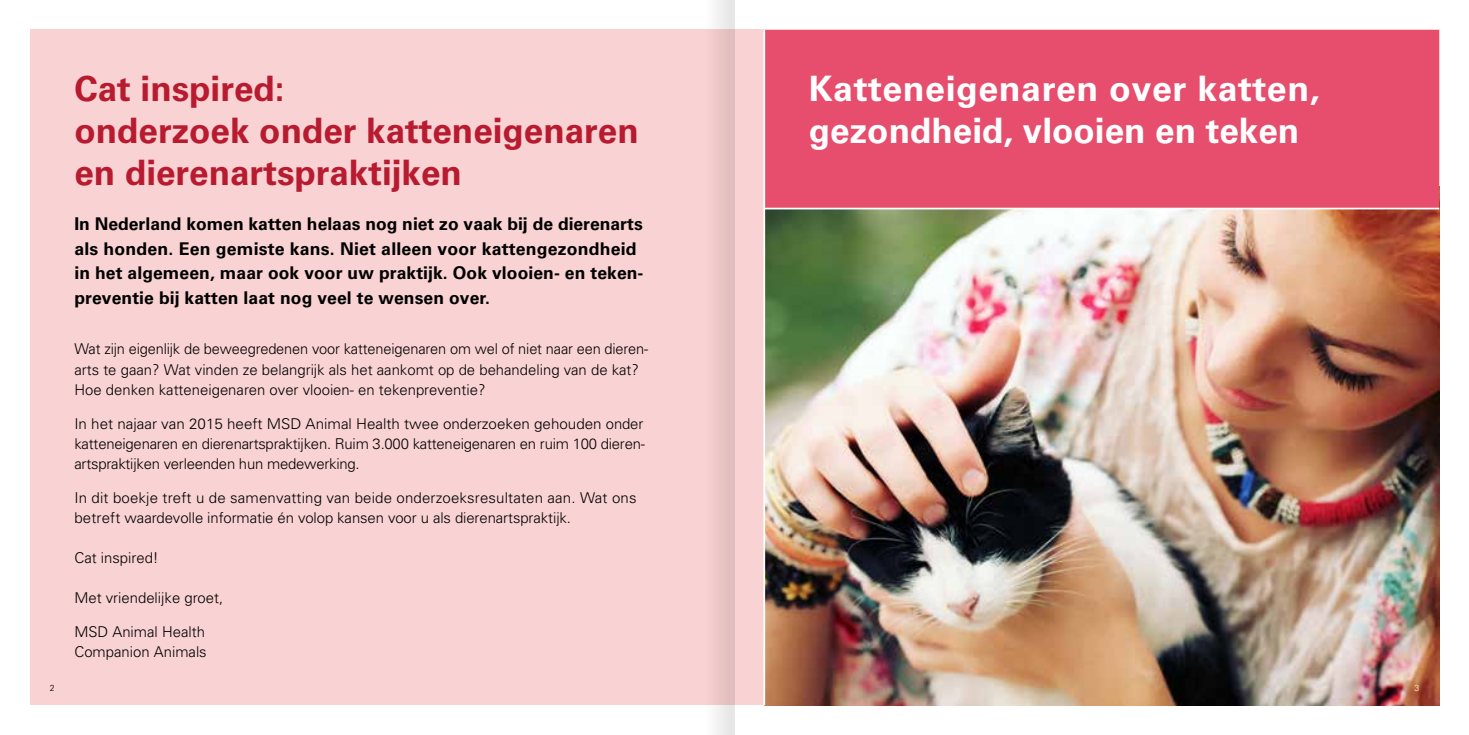
<style>
.page{position:relative;width:1469px;height:735px;background:#fff}
.page>*{position:absolute;margin:0;border:0;box-sizing:border-box;transform-origin:0 0}
.t1{font:700 35px/42px "Univers";color:#b81b2f}
.t2{font:700 35px/42px "Univers";letter-spacing:.015em;color:#fff}
.t3{font:700 17.5px/24.5px "Univers";letter-spacing:.005em;color:#000}
.t4{font:300 14.88px/20.1px "Univers";color:#000}
.t5{font:300 8.75px "Univers";color:#000}
.t6{font:300 8.75px "Univers";color:#fff}
</style>
<div class="page">
<div style="left:30px;top:30px;width:1409px;height:674px;background:#f9d2d3"></div>
<img style="left:765px;top:209px;width:674px;height:495px">
<div style="left:764px;top:30px;width:675px;height:178px;background:#e74d6d"></div>
<hr style="left:764px;top:207px;width:675px;height:2px;background:#fff">
<hr style="left:763px;top:30px;width:2px;height:674px;background:#fff">
<svg style="left:705px;top:0;width:29px;height:734px;fill:#ebc7c8"></svg>
<p class="t5" style="left:50px;top:682px;width:6px">2</p>
<h1 class="t1" style="left:74px;top:68px;width:566px">Cat inspired:<br>onderzoek onder katteneigenaren en dierenartspraktijken</h1>
<p class="t3" style="left:74px;top:212px;width:570px">In Nederland komen katten helaas nog niet zo vaak bij de dierenarts als honden. Een gemiste kans. Niet alleen voor kattengezondheid in het algemeen, maar ook voor uw praktijk. Ook vlooien- en teken&shy;preventie bij katten laat nog veel te wensen over.</p>
<p class="t4" style="left:74px;top:339px;width:575px">Wat zijn eigenlijk de beweegredenen voor katteneigenaren om wel of niet naar een dieren&shy;arts te gaan? Wat vinden ze belangrijk als het aankomt op de behandeling van de kat?<br>Hoe denken katteneigenaren over vlooien- en tekenpreventie?</p>
<p class="t4" style="left:74px;top:413px;width:572px;text-align:justify">In het najaar van 2015 heeft MSD Animal Health twee onderzoeken gehouden onder katteneigenaren en dierenartspraktijken. Ruim 3.000 katteneigenaren en ruim 100 dieren&shy;artspraktijken verleenden hun medewerking.</p>
<p class="t4" style="left:74px;top:487px;width:563px">In dit boekje treft u de samenvatting van beide onderzoeksresultaten aan. Wat ons betreft waardevolle informatie én volop kansen voor u als dierenartspraktijk.</p>
<p class="t4" style="left:74px;top:547px;width:86px">Cat inspired!</p>
<p class="t4" style="left:74px;top:587px;width:150px">Met vriendelijke groet,</p>
<p class="t4" style="left:74px;top:621px;width:134px">MSD Animal Health<br>Companion Animals</p>
<h1 class="t2" style="left:809px;top:68px;width:512px">Katteneigenaren over katten, gezondheid, vlooien en teken</h1>
<p class="t6" style="left:1414px;top:682px;width:6px">3</p>
</div>
